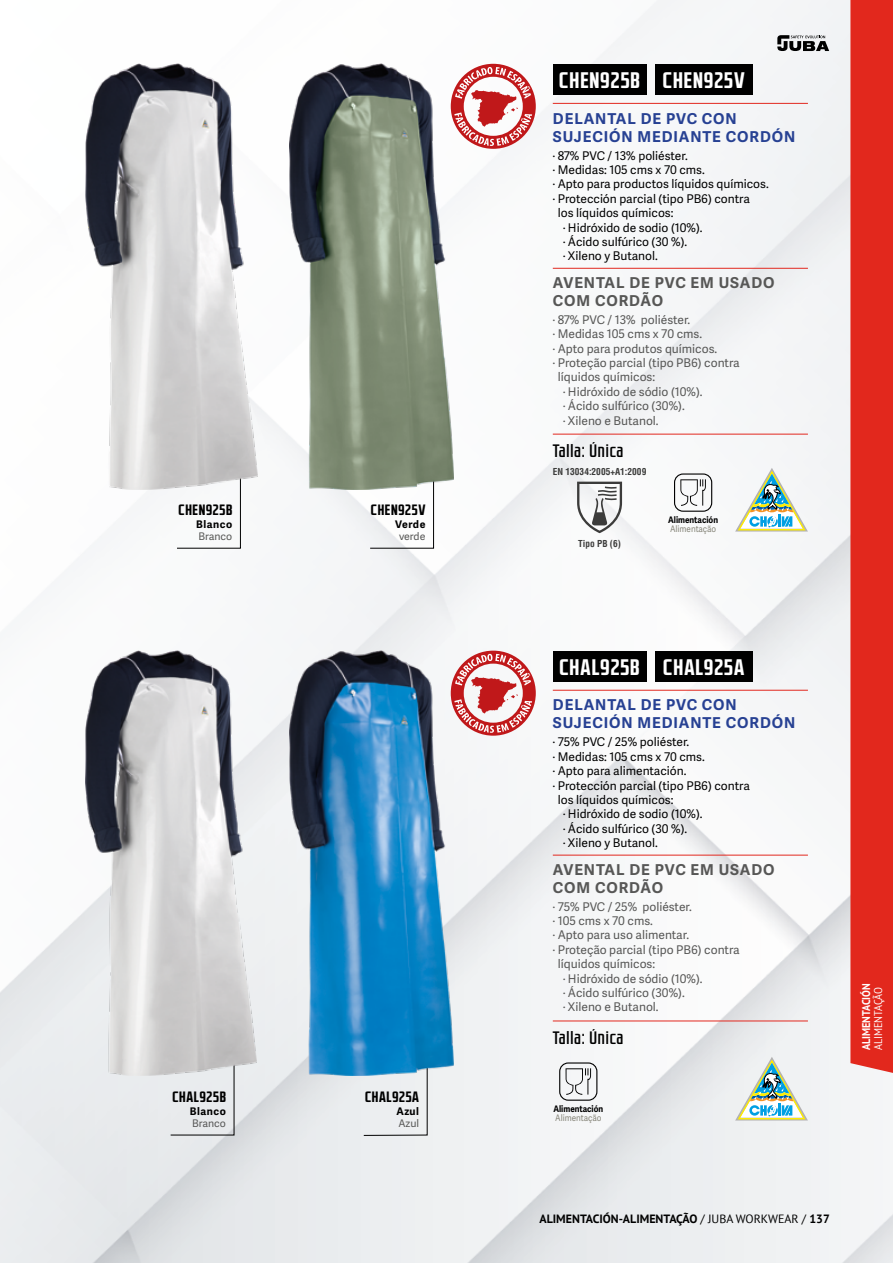
<style>
.page{position:relative;width:893px;height:1263px;background:#fff}
.page>*{position:absolute;margin:0;border:0;box-sizing:border-box;transform-origin:0 0}
.t1{font:700 22.5px "RB No 2.1 b";letter-spacing:.05em;color:#fff}
.t2{font:500 18px "RB No 2.1 b";letter-spacing:.05em;color:#000}
.t3{font:700 15px/18px "Adelle Sans";letter-spacing:.06em;color:#274193}
.t4{font:700 15px/18px "Adelle Sans";letter-spacing:.06em;color:#575756}
.t5{font:700 15px "RB No 2.1 b";letter-spacing:.05em;color:#000}
.t6{font:12px "Adelle Sans";color:#000}
.t7{font:12px "Adelle Sans";color:#575756}
.t8{font:700 12px "PT Sans";color:#000}
.t9{font:700 11.25px "PT Sans";color:#fff;scale:.9 1}
.t10{font:11.25px "PT Sans";color:#fff;scale:.9 1}
.t11{font:700 10.5px "Adelle Sans";letter-spacing:.05em;color:#000}
.t12{font:10.5px "Adelle Sans";color:#575756}
.t13{font:700 condensed 9.45px "Helvetica LT Std";color:#3c3c3b}
.t14{font:700 9px "Adelle Sans";color:#000;scale:.9 1}
.t15{font:9px "Adelle Sans";letter-spacing:-.005em;color:#87867a;scale:.9 1}
.s1{font-weight:400}
</style>
<div class="page">
<img style="left:0;top:0;width:893px;height:1263px">
<svg style="left:777px;top:35px;width:52px;height:16px"></svg>
<div style="left:850px;top:0;width:43px;height:1076px;background:#e2281d"></div>
<div style="left:170px;top:1076px;width:65px;height:60px;background:#e9ebed"></div>
<div style="left:363px;top:1076px;width:65px;height:60px;background:#eceef1"></div>
<svg style="left:176px;top:489px;width:65px;height:60px"></svg>
<svg style="left:369px;top:489px;width:65px;height:60px"></svg>
<hr style="left:553px;top:268px;width:255px;height:1px;background:#e2281f">
<hr style="left:553px;top:103px;width:255px;height:1px;background:#e2281f">
<div style="left:553px;top:64px;width:93px;height:31px;background:#000"></div>
<svg style="left:733px;top:1054px;width:77px;height:69px"></svg>
<div style="left:655px;top:64px;width:98px;height:31px;background:#000"></div>
<hr style="left:553px;top:434px;width:255px;height:1px;background:#e2281f">
<svg style="left:577px;top:482px;width:45px;height:51px"></svg>
<img style="left:85px;top:64px;width:172px;height:425px">
<img style="left:289px;top:64px;width:164px;height:425px">
<svg style="left:733px;top:465px;width:77px;height:69px"></svg>
<hr style="left:553px;top:855px;width:255px;height:1px;background:#e2281f">
<hr style="left:553px;top:690px;width:255px;height:1px;background:#e2281f">
<div style="left:553px;top:651px;width:93px;height:30px;background:#000"></div>
<div style="left:655px;top:651px;width:98px;height:30px;background:#000"></div>
<hr style="left:553px;top:1020px;width:255px;height:1px;background:#e2281f">
<img style="left:85px;top:651px;width:172px;height:425px">
<img style="left:289px;top:651px;width:164px;height:425px">
<div style="left:559px;top:1062px;width:38px;height:39px;border:1px solid #000;border-radius:9px"></div>
<svg style="left:566px;top:1068px;width:25px;height:27px"></svg>
<div style="left:674px;top:473px;width:38px;height:39px;border:1px solid #000;border-radius:9px"></div>
<svg style="left:680px;top:479px;width:26px;height:27px"></svg>
<svg style="left:451px;top:64px;width:85px;height:85px"></svg>
<svg style="left:451px;top:651px;width:85px;height:85px"></svg>
<p class="t5" style="left:179px;top:501px;width:55px">CHEN925B</p>
<p class="t11" style="left:196px;top:518px;width:37px">Blanco</p>
<p class="t12" style="left:199px;top:529px;width:35px">Branco</p>
<p class="t5" style="left:172px;top:1088px;width:55px">CHAL925B</p>
<p class="t11" style="left:190px;top:1105px;width:37px">Blanco</p>
<p class="t12" style="left:192px;top:1116px;width:35px">Branco</p>
<p class="t5" style="left:371px;top:501px;width:56px">CHEN925V</p>
<p class="t11" style="left:395px;top:518px;width:32px">Verde</p>
<p class="t12" style="left:399px;top:529px;width:28px">verde</p>
<p class="t5" style="left:365px;top:1088px;width:55px">CHAL925A</p>
<p class="t11" style="left:396px;top:1105px;width:24px">Azul</p>
<p class="t12" style="left:398px;top:1116px;width:22px">Azul</p>
<h1 class="t1" style="left:559px;top:67px;width:82px">CHEN925B</h1>
<p class="t3" style="left:553px;top:110px;width:244px">DELANTAL DE PVC CON<br>SUJECIÓN MEDIANTE CORDÓN</p>
<p class="t6" style="left:553px;top:147px;width:136px">· 87% PVC / 13% poliéster.</p>
<p class="t6" style="left:553px;top:161px;width:154px">· Medidas: 105 cms x 70 cms.</p>
<p class="t6" style="left:553px;top:176px;width:217px">· Apto para productos líquidos químicos.</p>
<p class="t6" style="left:553px;top:190px;width:199px">· Protección parcial (tipo PB6) contra</p>
<p class="t6" style="left:558px;top:204px;width:117px">los líquidos químicos:</p>
<p class="t6" style="left:563px;top:219px;width:141px">· Hidróxido de sodio (10%).</p>
<p class="t6" style="left:563px;top:233px;width:126px">· Ácido sulfúrico (30 %).</p>
<p class="t6" style="left:563px;top:248px;width:96px">· Xileno y Butanol.</p>
<h1 class="t1" style="left:663px;top:67px;width:83px">CHEN925V</h1>
<p class="t4" style="left:553px;top:274px;width:223px">AVENTAL DE PVC EM USADO<br>COM CORDÃO</p>
<p class="t7" style="left:553px;top:311px;width:139px">· 87% PVC / 13% poliéster.</p>
<p class="t7" style="left:553px;top:325px;width:151px">· Medidas 105 cms x 70 cms.</p>
<p class="t7" style="left:553px;top:340px;width:166px">· Apto para produtos químicos.</p>
<p class="t7" style="left:553px;top:354px;width:188px">· Proteção parcial (tipo PB6) contra</p>
<p class="t7" style="left:558px;top:368px;width:99px">líquidos químicos:</p>
<p class="t7" style="left:563px;top:383px;width:141px">· Hidróxido de sódio (10%).</p>
<p class="t7" style="left:563px;top:397px;width:123px">· Ácido sulfúrico (30%).</p>
<p class="t7" style="left:563px;top:412px;width:97px">· Xileno e Butanol.</p>
<h2 class="t2" style="left:553px;top:440px;width:72px">Talla: Única</h2>
<p class="t13" style="left:553px;top:465px;width:95px">EN 13034:2005+A1:2009</p>
<p class="t13" style="left:578px;top:538px;width:44px">Tipo PB (6)</p>
<p class="t14" style="left:668px;top:514px;width:57px">Alimentación</p>
<p class="t15" style="left:670px;top:522px;width:53px">Alimentação</p>
<h1 class="t1" style="left:559px;top:654px;width:82px">CHAL925B</h1>
<p class="t3" style="left:553px;top:696px;width:244px">DELANTAL DE PVC CON<br>SUJECIÓN MEDIANTE CORDÓN</p>
<p class="t6" style="left:553px;top:733px;width:138px">· 75% PVC / 25% poliéster.</p>
<p class="t6" style="left:553px;top:748px;width:154px">· Medidas: 105 cms x 70 cms.</p>
<p class="t6" style="left:553px;top:762px;width:135px">· Apto para alimentación.</p>
<p class="t6" style="left:553px;top:777px;width:199px">· Protección parcial (tipo PB6) contra</p>
<p class="t6" style="left:558px;top:791px;width:117px">los líquidos químicos:</p>
<p class="t6" style="left:563px;top:805px;width:141px">· Hidróxido de sodio (10%).</p>
<p class="t6" style="left:563px;top:820px;width:126px">· Ácido sulfúrico (30 %).</p>
<p class="t6" style="left:563px;top:834px;width:96px">· Xileno y Butanol.</p>
<h1 class="t1" style="left:663px;top:654px;width:82px">CHAL925A</h1>
<p class="t4" style="left:553px;top:860px;width:223px">AVENTAL DE PVC EM USADO<br>COM CORDÃO</p>
<p class="t7" style="left:553px;top:898px;width:141px">· 75% PVC / 25% poliéster.</p>
<p class="t7" style="left:553px;top:912px;width:102px">· 105 cms x 70 cms.</p>
<p class="t7" style="left:553px;top:926px;width:138px">· Apto para uso alimentar.</p>
<p class="t7" style="left:553px;top:941px;width:188px">· Proteção parcial (tipo PB6) contra</p>
<p class="t7" style="left:558px;top:955px;width:99px">líquidos químicos:</p>
<p class="t7" style="left:563px;top:970px;width:141px">· Hidróxido de sódio (10%).</p>
<p class="t7" style="left:563px;top:984px;width:123px">· Ácido sulfúrico (30%).</p>
<p class="t7" style="left:563px;top:998px;width:97px">· Xileno e Butanol.</p>
<h2 class="t2" style="left:553px;top:1027px;width:72px">Talla: Única</h2>
<p class="t14" style="left:553px;top:1103px;width:57px">Alimentación</p>
<p class="t15" style="left:555px;top:1111px;width:53px">Alimentação</p>
<p class="t9" style="left:859px;top:1050px;width:76px;rotate:-90deg">ALIMENTACIÓN</p>
<p class="t10" style="left:871px;top:1050px;width:72px;rotate:-90deg">ALIMENTAÇÃO</p>
<p class="t8" style="left:539px;top:1211px;width:292px">ALIMENTACIÓN-ALIMENTAÇÃO <span class="s1">/ JUBA WORKWEAR /</span> 137</p>
</div>
